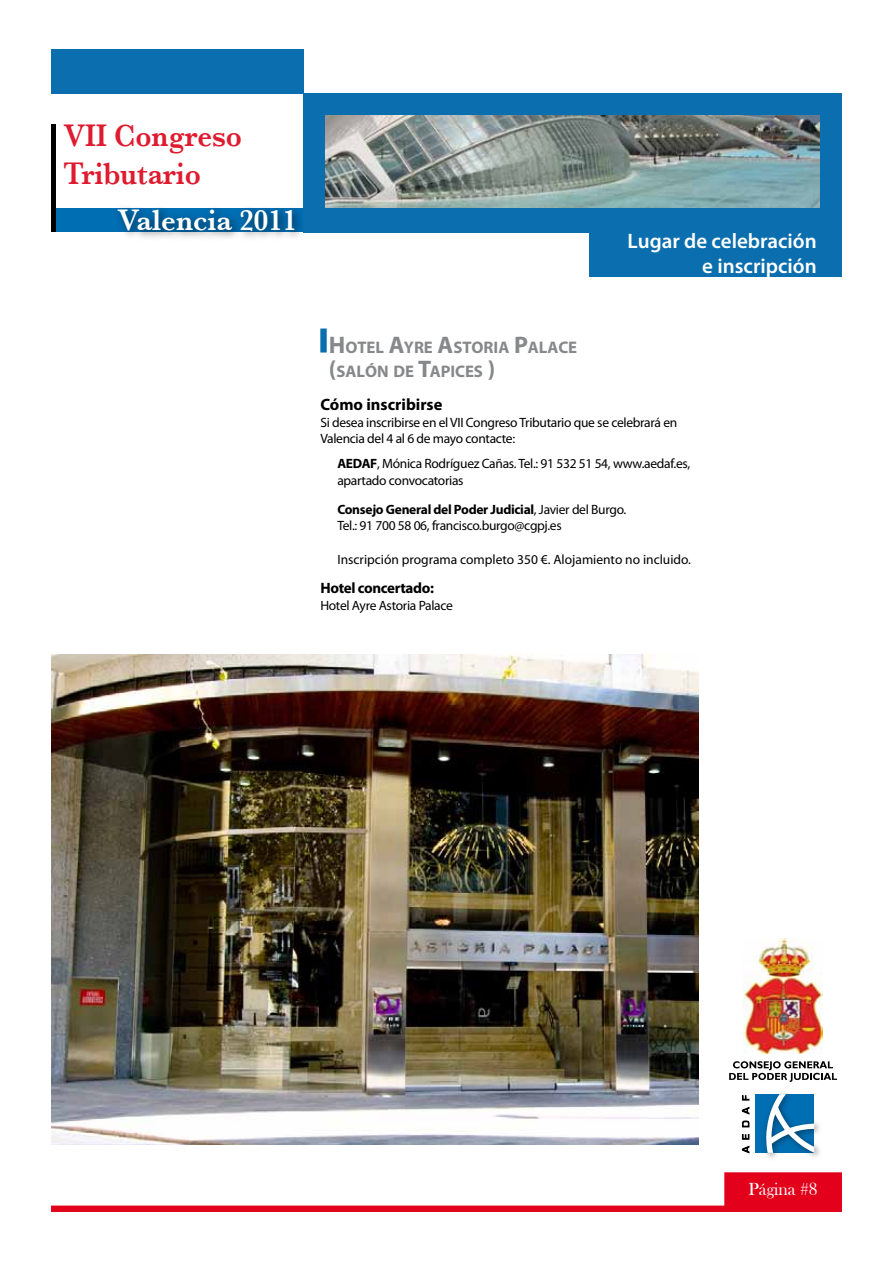
<style>
.page{position:relative;width:893px;height:1263px;background:#fff}
.page>*{position:absolute;margin:0;border:0;box-sizing:border-box;transform-origin:0 0}
.t1{font:600 31.95px/38.4px "Baskerville";color:#df1b2f;scale:.9 1}
.t2{font:600 30.45px "Baskerville";color:#fff;scale:.95 1}
.t3{font:600 21px/25.2px "Myriad Pro";color:#fff;text-align:right}
.t4{font:18px "Bask Old Face";color:#fff}
.t5{font:700 16.8px/24px "Myriad Pro";color:#87888a}
.t6{font:700 16.5px "Myriad Pro";color:#000}
.t7{font:700 15px "Myriad Pro";letter-spacing:-.02em;color:#000}
.t8{font:13.5px/16.5px "Myriad Pro";letter-spacing:-.02em;color:#000}
.t9{font:13.5px "Myriad Pro";color:#000}
.s1{font-size:24px}
.s2{font-weight:700}
</style>
<div class="page">
<img style="left:325px;top:115px;width:496px;height:93px">
<div style="left:756px;top:1094px;width:58px;height:59px;background:#006eb3"></div>
<img style="left:764px;top:1092px;width:56px;height:66px">
<svg style="left:766px;top:1094px;width:48px;height:59px"></svg>
<svg style="left:742px;top:1146px;width:7px;height:7px"></svg>
<svg style="left:742px;top:1134px;width:7px;height:5px"></svg>
<svg style="left:742px;top:1121px;width:7px;height:6px"></svg>
<svg style="left:742px;top:1107px;width:7px;height:7px"></svg>
<svg style="left:742px;top:1095px;width:7px;height:5px"></svg>
<img style="left:744px;top:939px;width:78px;height:115px">
<svg style="left:729px;top:1061px;width:108px;height:21px"></svg>
<div style="left:52px;top:209px;width:252px;height:23px;background:#006eb3"></div>
<hr style="left:52px;top:124px;width:4px;height:108px;background:#000">
<img style="left:108px;top:207px;width:203px;height:31px">
<svg style="left:51px;top:1172px;width:791px;height:40px"></svg>
<div style="left:303px;top:94px;width:539px;height:21px;background:#0a6eaf"></div>
<div style="left:303px;top:208px;width:539px;height:24px;background:#0a6eaf"></div>
<div style="left:303px;top:94px;width:22px;height:138px;background:#0a6eaf"></div>
<div style="left:821px;top:94px;width:21px;height:138px;background:#0a6eaf"></div>
<div style="left:590px;top:232px;width:252px;height:44px;background:#0a6eaf"></div>
<div style="left:51px;top:49px;width:252px;height:45px;background:#0a6eaf"></div>
<div style="left:320px;top:328px;width:7px;height:24px;background:#0a6eaf"></div>
<img style="left:51px;top:655px;width:647px;height:490px">
<h1 class="t1" style="left:63px;top:116px;width:200px">VII Congreso<br>Tributario</h1>
<h2 class="t2" style="left:117px;top:203px;width:191px">Valencia 2011</h2>
<h3 class="t3" style="left:628px;top:229px;width:191px">Lugar de celebración e inscripción</h3>
<p class="t5" style="left:329px;top:335px;width:250px"><span class="s1">H</span>OTEL <span class="s1">A</span>YRE <span class="s1">A</span>STORIA <span class="s1">P</span>ALACE <span class="s1">(</span>SALÓN DE <span class="s1">T</span>APICES <span class="s1">)</span></p>
<p class="t6" style="left:320px;top:395px;width:124px">Cómo inscribirse</p>
<p class="t8" style="left:320px;top:414px;width:358px">Si desea inscribirse en el VII Congreso Tributario que se celebrará en<br>Valencia del 4 al 6 de mayo contacte:</p>
<p class="t8" style="left:337px;top:455px;width:354px"><span class="s2">AEDAF</span>, Mónica Rodríguez Cañas. Tel.: 91 532 51 54, www.aedaf.es, apartado convocatorias</p>
<p class="t8" style="left:337px;top:501px;width:290px"><span class="s2">Consejo General del Poder Judicial</span>, Javier del Burgo.<br>Tel.: 91 700 58 06, francisco.burgo@cgpj.es</p>
<p class="t9" style="left:337px;top:552px;width:355px">Inscripción programa completo 350 €. Alojamiento no incluido.</p>
<p class="t7" style="left:320px;top:580px;width:115px">Hotel concertado:</p>
<p class="t8" style="left:320px;top:597px;width:134px">Hotel Ayre Astoria Palace</p>
<h3 class="t4" style="left:749px;top:1179px;width:71px">Página #8</h3>
</div>
